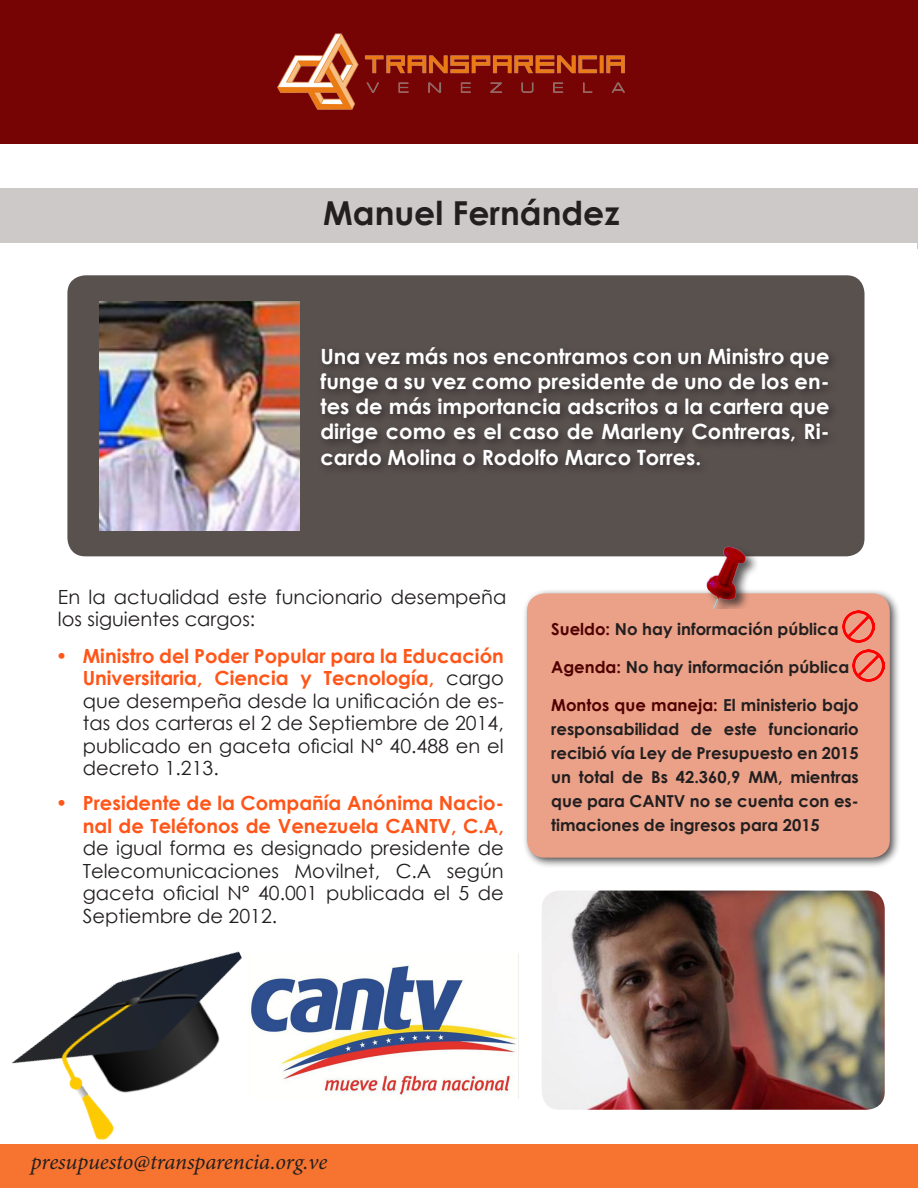
<style>
.page{position:relative;width:918px;height:1188px;background:#fff}
.page>*{position:absolute;margin:0;border:0;box-sizing:border-box;transform-origin:0 0}
.t1{font:700 33px "Century Gothic";color:#231f20}
.t2{font:italic 22.5px "Minion Pro";letter-spacing:-.01em;color:#231f20}
.t3{font:700 21px/25.2px "Century Gothic";color:#fff;text-align:justify}
.t4{font:19.5px/22.5px "Century Gothic";color:#231f20;text-align:justify}
.t5{font:700 16.5px/24px "Century Gothic";color:#231f20;text-align:justify}
.s1{font-weight:700;color:#ff5518}
.s2{color:#4f0000}
</style>
<div class="page">
<div style="left:1px;top:0;width:917px;height:144px;background:#770405"></div>
<img style="left:277px;top:33px;width:348px;height:77px">
<div style="left:0;top:188px;width:918px;height:54px;background:#cdc9c8"></div>
<div style="left:67px;top:275px;width:798px;height:281px;background:#59514e;border-radius:18px"></div>
<div style="left:316px;top:343px;width:524px;height:133px;background:#231f20;opacity:.75"></div>
<div style="left:522px;top:588px;width:379px;height:281px;background:#231f20;opacity:.8"></div>
<div style="left:527px;top:593px;width:363px;height:265px;background:#eaa188;border-radius:18px"></div>
<img style="left:843px;top:611px;width:32px;height:32px">
<img style="left:853px;top:649px;width:32px;height:32px">
<img style="left:697px;top:546px;width:60px;height:62px">
<img style="left:99px;top:301px;width:201px;height:229px">
<div style="left:2px;top:1145px;width:916px;height:43px;background:#f67430"></div>
<hr style="left:917px;top:194px;width:1px;height:55px;background:#cdc9c8">
<img style="left:287px;top:965px;width:230px;height:130px">
<img style="left:542px;top:891px;width:343px;height:219px">
<img style="left:0;top:951px;width:287px;height:210px">
<p class="t1" style="left:323px;top:188px;width:298px">Manuel Fernández</p>
<p class="t3" style="left:320px;top:343px;width:511px">Una vez más nos encontramos con un Ministro que funge a su vez como presidente de uno de los en&shy;tes de más importancia adscritos a la cartera que dirige como es el caso de Marleny Contreras, Ri&shy;cardo Molina o Rodolfo Marco Torres.</p>
<p class="t4" style="left:58px;top:585px;width:450px">En la actualidad este funcionario desempeña los siguientes cargos:</p>
<p class="t4" style="left:83px;top:644px;width:423px;text-indent:-27px"><span class="s1">• Ministro del Poder Popular para la Educación Universitaria, Ciencia y Tecnología,</span> cargo que desempeña desde la unificación de es&shy;tas dos carteras el 2 de Septiembre de 2014, publicado en gaceta oficial N° 40.488 en el decreto 1.213.</p>
<p class="t4" style="left:83px;top:792px;width:423px;text-indent:-27px"><span class="s1">• Presidente de la Compañía Anónima Nacio&shy;nal de Teléfonos de Venezuela CANTV, C.A, </span>de igual forma es designado presidente de Telecomunicaciones Movilnet, C.A según gaceta oficial N° 40.001 publicada el 5 de Septiembre de 2012.</p>
<p class="t5" style="left:551px;top:616px;width:289px"><span class="s2">Sueldo:</span> No hay información pública</p>
<p class="t5" style="left:551px;top:654px;width:300px"><span class="s2">Agenda:</span> No hay información pública</p>
<p class="t5" style="left:551px;top:692px;width:309px"><span class="s2">Montos que maneja:</span> El ministerio bajo responsabilidad de este funcionario recibió vía Ley de Presupuesto en 2015 un total de Bs 42.360,9 MM, mientras que para CANTV no se cuenta con es&shy;timaciones de ingresos para 2015</p>
<p class="t2" style="left:28px;top:1146px;width:298px">presupuesto@transparencia.org.ve</p>
<p class="t2" style="left:31px;top:1146px;width:298px">presupuesto@transparencia.org.ve</p>
</div>
